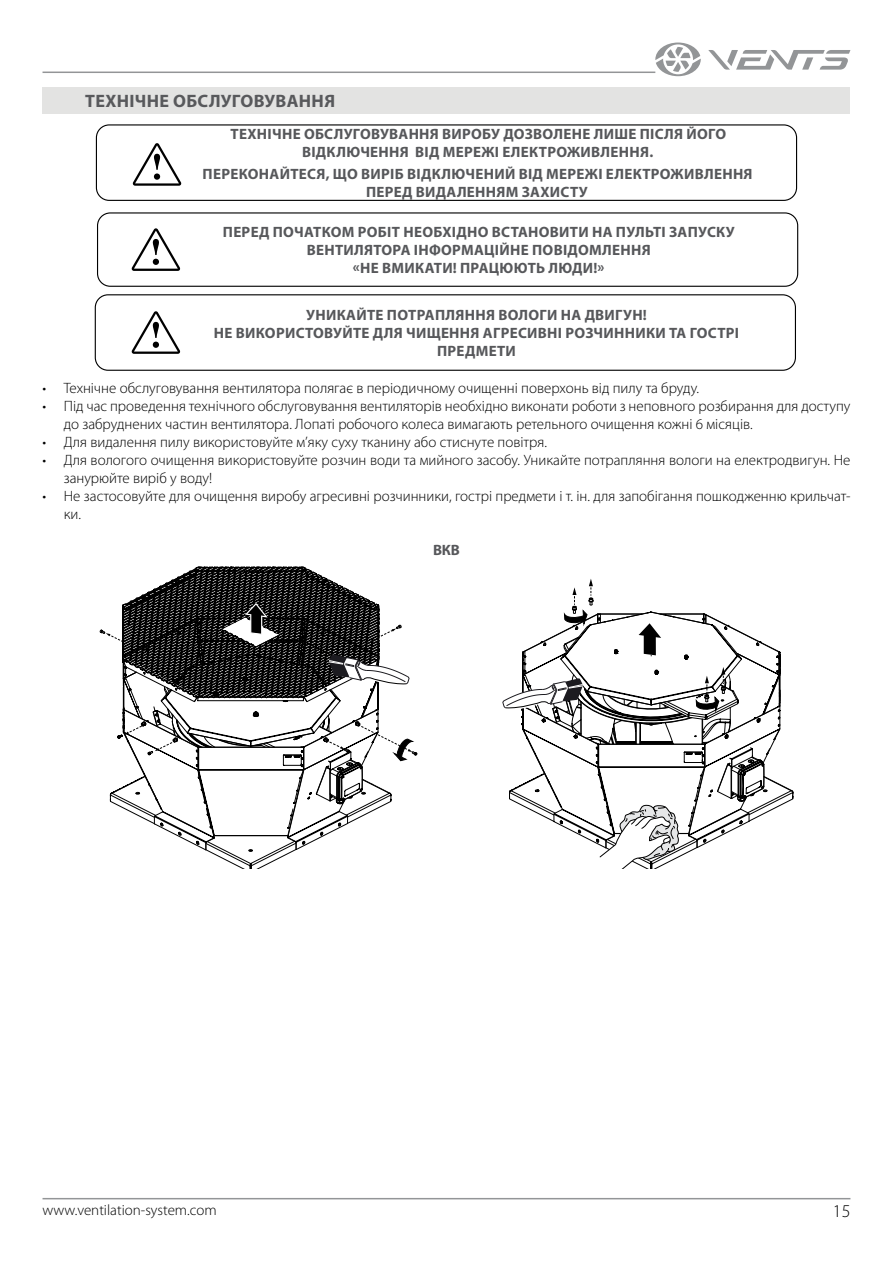
<style>
.page{position:relative;width:893px;height:1263px;background:#fff}
.page>*{position:absolute;margin:0;border:0;box-sizing:border-box;transform-origin:0 0}
.t1{font:700 18px "Myriad Pro";letter-spacing:.02em;color:#58595c}
.t2{font:300 18px "Myriad Pro";color:#000}
.t3{font:300 15px/18px "Myriad Pro";color:#000}
.t4{font:700 15px/18px "Myriad Pro";letter-spacing:.02em;color:#57585b;text-align:center}
</style>
<div class="page">
<hr style="left:43px;top:1198px;width:807px;height:1px;background:#939597">
<hr style="left:43px;top:72px;width:612px;height:1px;background:#939597">
<svg style="left:708px;top:50px;width:142px;height:20px"></svg>
<svg style="left:655px;top:43px;width:46px;height:33px"></svg>
<svg style="left:100px;top:567px;width:317px;height:302px"></svg>
<svg style="left:502px;top:579px;width:291px;height:290px"></svg>
<div style="left:43px;top:87px;width:807px;height:27px;background:#e3e3e2"></div>
<div style="left:96px;top:124px;width:701px;height:77px;border:1px solid #000;border-radius:13px"></div>
<div style="left:95px;top:294px;width:701px;height:77px;border:1px solid #000;border-radius:13px"></div>
<div style="left:97px;top:212px;width:701px;height:75px;border:1px solid #000;border-radius:13px"></div>
<svg style="left:133px;top:143px;width:48px;height:43px"></svg>
<svg style="left:132px;top:311px;width:48px;height:43px"></svg>
<svg style="left:132px;top:228px;width:48px;height:43px"></svg>
<p class="t1" style="left:85px;top:92px;width:251px">ТЕХНІЧНЕ ОБСЛУГОВУВАННЯ</p>
<p class="t4" style="left:231px;top:125px;width:497px">ТЕХНІЧНЕ ОБСЛУГОВУВАННЯ ВИРОБУ ДОЗВОЛЕНЕ ЛИШЕ ПІСЛЯ ЙОГО<br>ВІДКЛЮЧЕННЯ ВІД МЕРЕЖІ ЕЛЕКТРОЖИВЛЕННЯ.</p>
<p class="t4" style="left:203px;top:166px;width:551px">ПЕРЕКОНАЙТЕСЯ, ЩО ВИРІБ ВІДКЛЮЧЕНИЙ ВІД МЕРЕЖІ ЕЛЕКТРОЖИВЛЕННЯ<br>ПЕРЕД ВИДАЛЕННЯМ ЗАХИСТУ</p>
<p class="t4" style="left:223px;top:223px;width:513px">ПЕРЕД ПОЧАТКОМ РОБІТ НЕОБХІДНО ВСТАНОВИТИ НА ПУЛЬТІ ЗАПУСКУ<br>ВЕНТИЛЯТОРА ІНФОРМАЦІЙНЕ ПОВІДОМЛЕННЯ<br>«НЕ ВМИКАТИ! ПРАЦЮЮТЬ ЛЮДИ!»</p>
<p class="t4" style="left:214px;top:306px;width:527px">УНИКАЙТЕ ПОТРАПЛЯННЯ ВОЛОГИ НА ДВИГУН!<br>НЕ ВИКОРИСТОВУЙТЕ ДЛЯ ЧИЩЕННЯ АГРЕСИВНІ РОЗЧИННИКИ ТА ГОСТРІ<br>ПРЕДМЕТИ</p>
<p class="t3" style="left:43px;top:380px;width:658px">• Технічне обслуговування вентилятора полягає в періодичному очищенні поверхонь від пилу та бруду.</p>
<p class="t3" style="left:64px;top:398px;width:788px;text-indent:-21px">• Під час проведення технічного обслуговування вентиляторів необхідно виконати роботи з неповного розбирання для доступу до забруднених частин вентилятора. Лопаті робочого колеса вимагають ретельного очищення кожні 6 місяців.</p>
<p class="t3" style="left:43px;top:434px;width:506px">• Для видалення пилу використовуйте м’яку суху тканину або стиснуте повітря.</p>
<p class="t3" style="left:64px;top:452px;width:788px;text-indent:-21px">• Для вологого очищення використовуйте розчин води та мийного засобу. Уникайте потрапляння вологи на електродвигун. Не занурюйте виріб у воду!</p>
<p class="t3" style="left:64px;top:488px;width:788px;text-indent:-21px">• Не застосовуйте для очищення виробу агресивні розчинники, гострі предмети і т. ін. для запобігання пошкодженню крильчат&shy;ки.</p>
<p class="t4" style="left:433px;top:543px;width:28px">ВКВ</p>
<p class="t3" style="left:43px;top:1201px;width:176px">www.ventilation-system.com</p>
<p class="t2" style="left:833px;top:1201px;width:19px">15</p>
</div>
